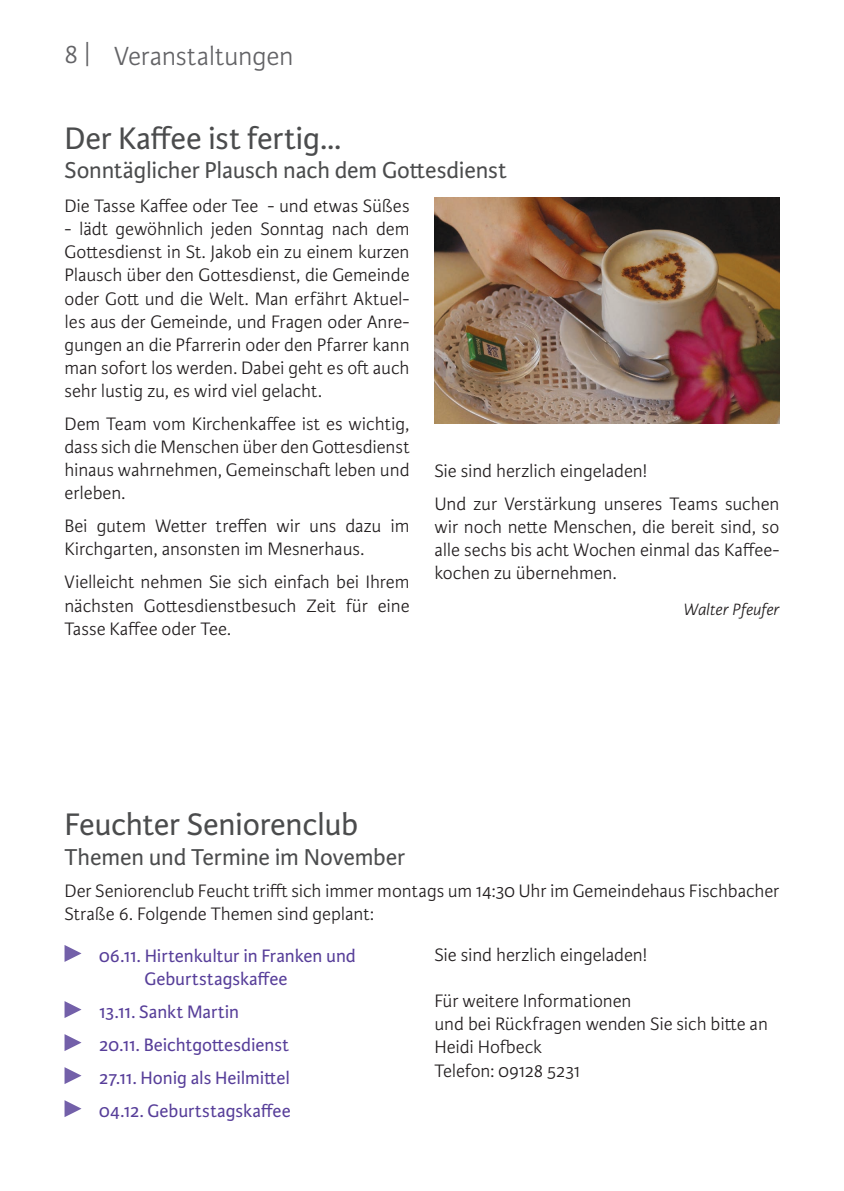
<style>
.page{position:relative;width:844px;height:1191px;background:#fff}
.page>*{position:absolute;margin:0;border:0;box-sizing:border-box;transform-origin:0 0}
.t1{font:33.25px "Karmina Sans";letter-spacing:-.005em;color:#4b4c4d}
.t2{font:300 28px "Karmina Sans";letter-spacing:-.01em;color:#636366}
.t3{font:24.5px "Karmina Sans";letter-spacing:-.005em;color:#4b4c4d}
.t4{font:300 19.25px/23.1px "Karmina Sans";letter-spacing:-.005em;color:#231f20;text-align:justify}
.t5{font:19.25px/33.1px "Karmina Sans";color:#573e99}
.t6{font:italic 300 17.5px "Karmina Sans";letter-spacing:.005em;color:#231f20}
</style>
<div class="page">
<img style="left:434px;top:197px;width:345px;height:226px">
<svg style="left:64px;top:945px;width:17px;height:17px"></svg>
<svg style="left:64px;top:1001px;width:17px;height:17px"></svg>
<svg style="left:64px;top:1034px;width:17px;height:17px"></svg>
<svg style="left:64px;top:1067px;width:17px;height:17px"></svg>
<svg style="left:64px;top:1100px;width:17px;height:17px"></svg>
<h2 class="t2" style="left:64px;top:39px;width:28px">8 |</h2>
<h2 class="t2" style="left:114px;top:40px;width:181px">Veranstaltungen</h2>
<h1 class="t1" style="left:64px;top:120px;width:278px">Der Kaffee ist fertig...</h1>
<p class="t3" style="left:64px;top:157px;width:443px">Sonntäglicher Plausch nach dem Gottesdienst</p>
<p class="t4" style="left:64px;top:195px;width:346px">Die Tasse Kaffee oder Tee - und etwas Süßes</p>
<p class="t4" style="left:64px;top:218px;width:346px">- lädt gewöhnlich jeden Sonntag nach dem Gottesdienst in St. Jakob ein zu einem kurzen Plausch über den Gottesdienst, die Gemeinde oder Gott und die Welt. Man erfährt Aktuel&shy;les aus der Gemeinde, und Fragen oder Anre&shy;gungen an die Pfarrerin oder den Pfarrer kann man sofort los werden. Dabei geht es oft auch sehr lustig zu, es wird viel gelacht.</p>
<p class="t4" style="left:64px;top:413px;width:346px">Dem Team vom Kirchenkaffee ist es wichtig, dass sich die Menschen über den Gottesdienst hinaus wahrnehmen, Gemeinschaft leben und erleben.</p>
<p class="t4" style="left:64px;top:515px;width:346px">Bei gutem Wetter treffen wir uns dazu im<br>Kirchgarten, ansonsten im Mesnerhaus.</p>
<p class="t4" style="left:64px;top:571px;width:346px">Vielleicht nehmen Sie sich einfach bei Ihrem nächsten Gottesdienstbesuch Zeit für eine Tasse Kaffee oder Tee.</p>
<p class="t4" style="left:434px;top:454px;width:346px;line-height:33.1px">Sie sind herzlich eingeladen!<br>Und zur Verstärkung unseres Teams suchen</p>
<p class="t4" style="left:434px;top:515px;width:346px">wir noch nette Menschen, die bereit sind, so alle sechs bis acht Wochen einmal das Kaffee&shy;kochen zu übernehmen.</p>
<p class="t6" style="left:683px;top:600px;width:97px">Walter Pfeufer</p>
<h1 class="t1" style="left:64px;top:806px;width:295px">Feuchter Seniorenclub</h1>
<p class="t3" style="left:64px;top:843px;width:342px">Themen und Termine im November</p>
<p class="t4" style="left:64px;top:879px;width:716px">Der Seniorenclub Feucht trifft sich immer montags um 14:30 Uhr im Gemeindehaus Fischbacher<br>Straße 6. Folgende Themen sind geplant:</p>
<p class="t4" style="left:434px;top:943px;width:215px">Sie sind herzlich eingeladen!</p>
<p class="t4" style="left:434px;top:990px;width:335px;text-align:left">Für weitere Informationen<br>und bei Rückfragen wenden Sie sich bitte an<br>Heidi Hofbeck<br>Telefon: 09128 5231</p>
<p class="t5" style="left:144px;top:944px;width:213px;line-height:23.1px;text-indent:-45px">06.11. Hirtenkultur in Franken und<br>Geburtstagskaffee</p>
<p class="t5" style="left:99px;top:995px;width:193px">13.11. Sankt Martin<br>20.11. Beichtgottesdienst<br>27.11. Honig als Heilmittel<br>04.12. Geburtstagskaffee</p>
</div>
